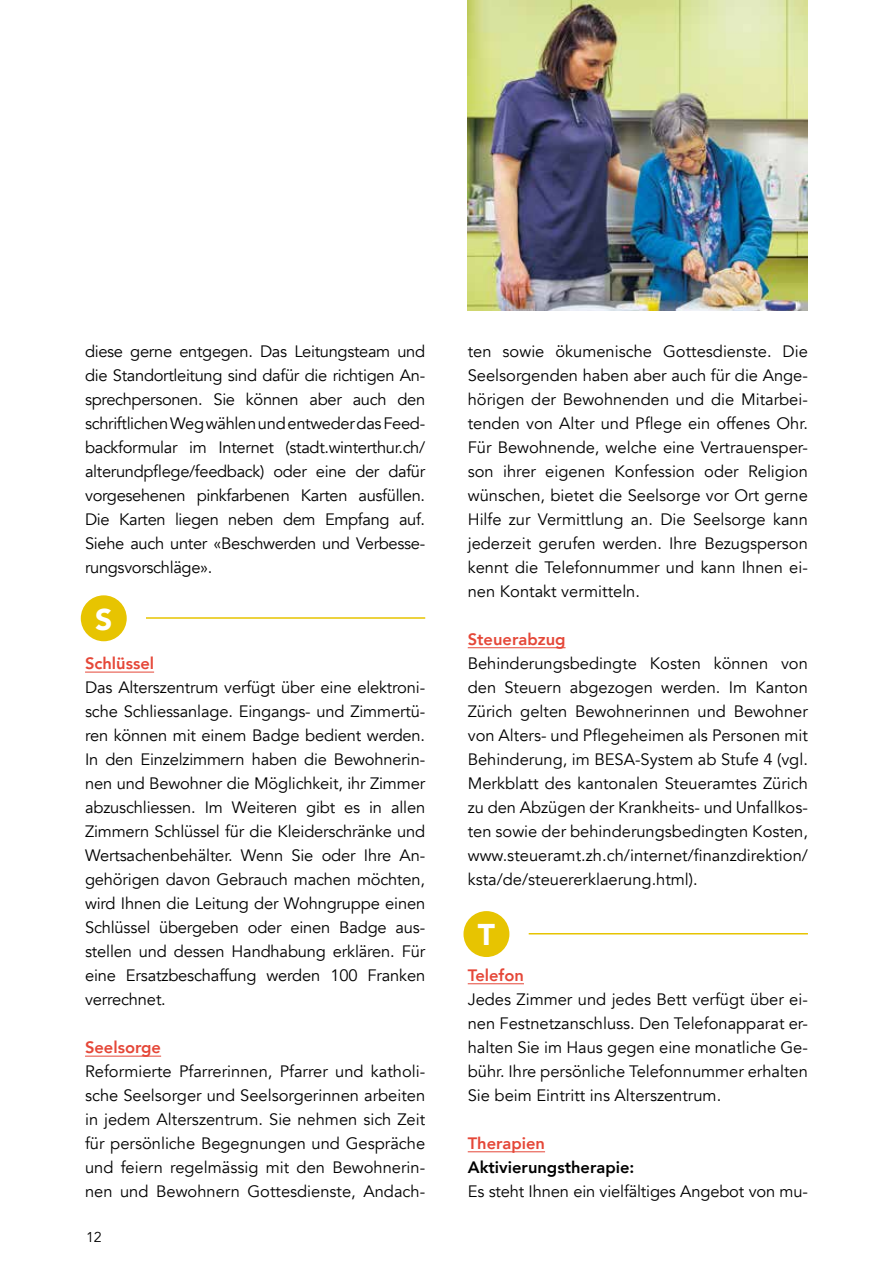
<style>
.page{position:relative;width:893px;height:1263px;background:#fff}
.page>*{position:absolute;margin:0;border:0;box-sizing:border-box;transform-origin:0 0}
.t1{font:900 30px "Avenir";color:#fff}
.t2{font:16.5px/24px "Avenir";color:#000;text-align:justify}
.t3{font:800 16.5px "Avenir";color:#e54738}
.t4{font:800 16.5px "Avenir";color:#000}
.t5{font:14.25px "Avenir";color:#000}
</style>
<div class="page">
<hr style="left:85px;top:672px;width:69px;height:1px;background:#e54738">
<hr style="left:85px;top:1056px;width:76px;height:1px;background:#e54738">
<hr style="left:468px;top:647px;width:98px;height:1px;background:#e54738">
<hr style="left:468px;top:983px;width:56px;height:1px;background:#e54738">
<hr style="left:468px;top:1151px;width:77px;height:1px;background:#e54738">
<img style="left:468px;top:0;width:340px;height:310px">
<div style="left:463px;top:911px;width:46px;height:46px;background:#e7c401;border-radius:50%"></div>
<hr style="left:529px;top:933px;width:279px;height:1px;background:#e7c401">
<div style="left:81px;top:595px;width:46px;height:46px;background:#e7c401;border-radius:50%"></div>
<hr style="left:146px;top:617px;width:279px;height:2px;background:#e7c401">
<p class="t2" style="left:85px;top:340px;width:342px">diese gerne entgegen. Das Leitungsteam und die Standortleitung sind dafür die richtigen An&shy;sprechpersonen. Sie können aber auch den schriftlichen Weg wählen und entweder das Feed&shy;backformular im Internet (stadt.winterthur.ch/ alterundpflege/feedback) oder eine der dafür vorgesehenen pinkfarbenen Karten ausfüllen.<br>Die Karten liegen neben dem Empfang auf.<br>Siehe auch unter «Beschwerden und Verbesse&shy;rungsvorschläge».</p>
<h1 class="t1" style="left:95px;top:593px;width:19px">S</h1>
<p class="t3" style="left:85px;top:650px;width:71px">Schlüssel</p>
<p class="t2" style="left:85px;top:676px;width:342px">Das Alterszentrum verfügt über eine elektroni&shy;sche Schliessanlage. Eingangs- und Zimmertü&shy;ren können mit einem Badge bedient werden.<br>In den Einzelzimmern haben die Bewohnerin&shy;nen und Bewohner die Möglichkeit, ihr Zimmer abzuschliessen. Im Weiteren gibt es in allen Zimmern Schlüssel für die Kleiderschränke und Wertsachenbehälter. Wenn Sie oder Ihre An&shy;gehörigen davon Gebrauch machen möchten, wird Ihnen die Leitung der Wohngruppe einen Schlüssel übergeben oder einen Badge aus&shy;stellen und dessen Handhabung erklären. Für eine Ersatzbeschaffung werden 100 Franken verrechnet.</p>
<p class="t3" style="left:85px;top:1035px;width:78px">Seelsorge</p>
<p class="t2" style="left:85px;top:1060px;width:342px">Reformierte Pfarrerinnen, Pfarrer und katholi&shy;sche Seelsorger und Seelsorgerinnen arbeiten in jedem Alterszentrum. Sie nehmen sich Zeit für persönliche Begegnungen und Gespräche und feiern regelmässig mit den Bewohnerin&shy;nen und Bewohnern Gottesdienste, Andach-</p>
<p class="t5" style="left:86px;top:1228px;width:17px">12</p>
<p class="t2" style="left:468px;top:339px;width:342px">ten sowie ökumenische Gottesdienste. Die Seelsorgenden haben aber auch für die Ange&shy;hörigen der Bewohnenden und die Mitarbei&shy;tenden von Alter und Pflege ein offenes Ohr.<br>Für Bewohnende, welche eine Vertrauensper&shy;son ihrer eigenen Konfession oder Religion wünschen, bietet die Seelsorge vor Ort gerne Hilfe zur Vermittlung an. Die Seelsorge kann jederzeit gerufen werden. Ihre Bezugsperson kennt die Telefonnummer und kann Ihnen ei&shy;nen Kontakt vermitteln.</p>
<p class="t3" style="left:468px;top:626px;width:99px">Steuerabzug</p>
<p class="t2" style="left:468px;top:651px;width:342px">Behinderungsbedingte Kosten können von den Steuern abgezogen werden. Im Kanton Zürich gelten Bewohnerinnen und Bewohner von Alters- und Pflegeheimen als Personen mit Behinderung, im BESA-System ab Stufe 4 (vgl.<br>Merkblatt des kantonalen Steueramtes Zürich zu den Abzügen der Krankheits- und Unfallkos&shy;ten sowie der behinderungsbedingten Kosten, www.steueramt.zh.ch/internet/finanzdirektion/ ksta/de/steuererklaerung.html).</p>
<h1 class="t1" style="left:478px;top:909px;width:19px">T</h1>
<p class="t3" style="left:468px;top:962px;width:58px">Telefon</p>
<p class="t2" style="left:468px;top:987px;width:342px">Jedes Zimmer und jedes Bett verfügt über ei&shy;nen Festnetzanschluss. Den Telefonapparat er&shy;halten Sie im Haus gegen eine monatliche Ge&shy;bühr. Ihre persönliche Telefonnummer erhalten Sie beim Eintritt ins Alterszentrum.</p>
<p class="t3" style="left:468px;top:1130px;width:79px">Therapien</p>
<p class="t4" style="left:468px;top:1154px;width:168px">Aktivierungstherapie:</p>
<p class="t2" style="left:468px;top:1179px;width:342px">Es steht Ihnen ein vielfältiges Angebot von mu-</p>
</div>
